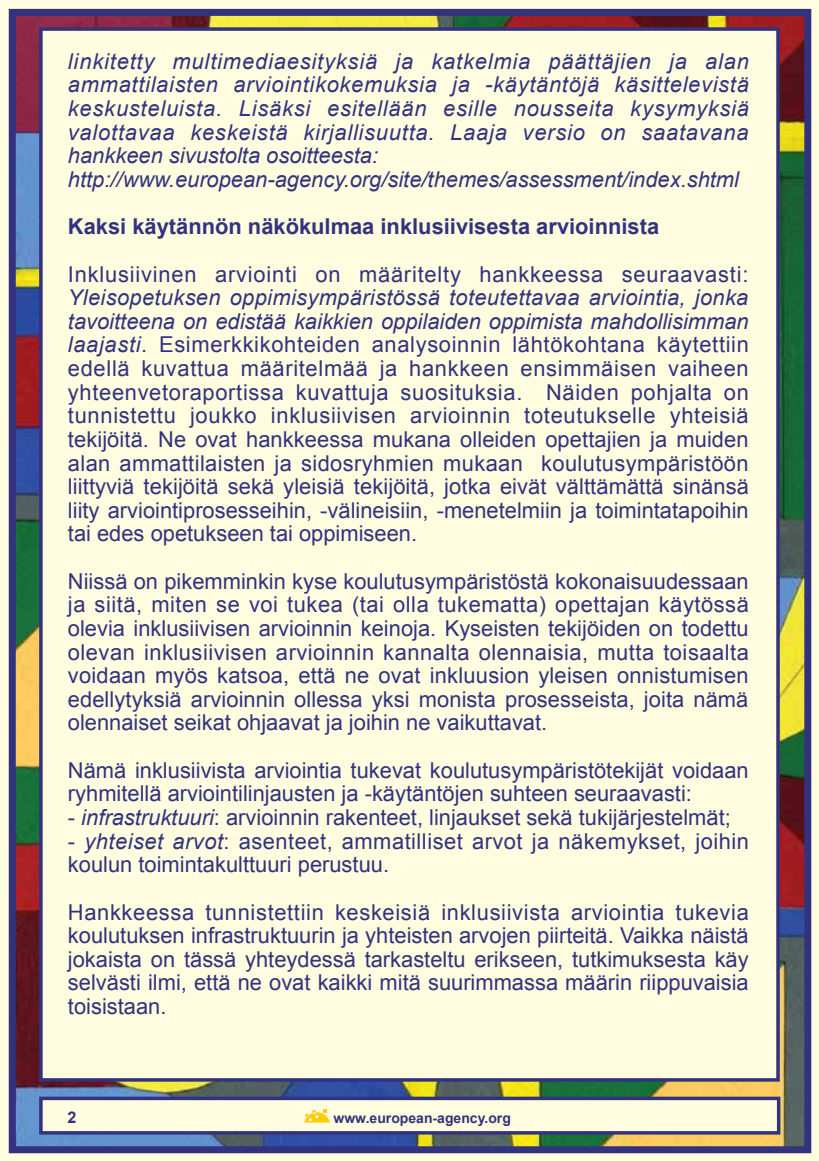
<style>
.page{position:relative;width:819px;height:1161px;background:#fff}
.page>*{position:absolute;margin:0;border:0;box-sizing:border-box;transform-origin:0 0}
.t1{font:21.88px/23.6px "Arial";color:#32327f;text-align:justify}
.t2{font:italic 21.88px/23.6px "Arial";letter-spacing:.035em;color:#32327f}
.t3{font:21.88px/23.6px "Arial";letter-spacing:.025em;color:#32327f}
.t4{font:21.88px "Arial";letter-spacing:.035em;color:#32327f}
.t5{font:700 21.88px "Arial";color:#32327f}
.t6{font:700 16.1px "Arial";color:#32327f}
.t7{font:700 14px "Arial";color:#32327f}
.s1{font-style:italic}
</style>
<div class="page">
<img style="left:17px;top:17px;width:786px;height:1128px">
<div style="left:0;top:0;width:819px;height:12px;background:#fffcdf"></div>
<div style="left:807px;top:0;width:12px;height:1161px;background:#fffcdf"></div>
<div style="left:0;top:1150px;width:819px;height:11px;background:#fffcdf"></div>
<div style="left:0;top:0;width:12px;height:1161px;background:#fffcdf"></div>
<div style="left:9px;top:9px;width:802px;height:1144px;border:7px solid #32327f"></div>
<div style="left:39px;top:27px;width:740px;height:1054px;background:#fffcdf;border:4px solid #32327f"></div>
<div style="left:39px;top:1096px;width:741px;height:38px;background:#fffcdf;border:4px solid #32327f"></div>
<svg style="left:304px;top:1109px;width:26px;height:13px"></svg>
<p class="t2" style="left:68px;top:50px;width:682px">linkitetty multimediaesityksiä ja katkelmia päättäjien ja alan ammattilaisten arviointikokemuksia ja -käytäntöjä käsittelevistä keskusteluista. Lisäksi esitellään esille nousseita kysymyksiä valottavaa keskeistä kirjallisuutta. Laaja versio on saatavana hankkeen sivustolta osoitteesta: http://www.european-agency.org/site/themes/assessment/index.shtml</p>
<p class="t5" style="left:68px;top:212px;width:592px">Kaksi käytännön näkökulmaa inklusiivisesta arvioinnista</p>
<p class="t4" style="left:68px;top:259px;width:682px">Inklusiivinen arviointi on määritelty hankkeessa seuraavasti:</p>
<p class="t1" style="left:68px;top:286px;width:682px"><span class="s1">Yleisopetuksen oppimisympäristössä toteutettavaa arviointia, jonka tavoitteena on edistää kaikkien oppilaiden oppimista mahdollisimman laajasti</span>. Esimerkkikohteiden analysoinnin lähtökohtana käytettiin edellä kuvattua määritelmää ja hankkeen ensimmäisen vaiheen yhteenvetoraportissa kuvattuja suosituksia. Näiden pohjalta on tunnistettu joukko inklusiivisen arvioinnin toteutukselle yhteisiä tekijöitä. Ne ovat hankkeessa mukana olleiden opettajien ja muiden alan ammattilaisten ja sidosryhmien mukaan koulutusympäristöön liittyviä tekijöitä sekä yleisiä tekijöitä, jotka eivät välttämättä sinänsä liity arviointiprosesseihin, -välineisiin, -menetelmiin ja toimintatapoihin tai edes opetukseen tai oppimiseen.</p>
<p class="t1" style="left:68px;top:569px;width:682px">Niissä on pikemminkin kyse koulutusympäristöstä kokonaisuudessaan ja siitä, miten se voi tukea (tai olla tukematta) opettajan käytössä olevia inklusiivisen arvioinnin keinoja. Kyseisten tekijöiden on todettu olevan inklusiivisen arvioinnin kannalta olennaisia, mutta toisaalta voidaan myös katsoa, että ne ovat inkluusion yleisen onnistumisen edellytyksiä arvioinnin ollessa yksi monista prosesseista, joita nämä olennaiset seikat ohjaavat ja joihin ne vaikuttavat.</p>
<p class="t1" style="left:68px;top:758px;width:682px">Nämä inklusiivista arviointia tukevat koulutusympäristötekijät voidaan ryhmitellä arviointilinjausten ja -käytäntöjen suhteen seuraavasti:</p>
<p class="t1" style="left:68px;top:806px;width:664px">- <span class="s1">infrastruktuuri</span>: arvioinnin rakenteet, linjaukset sekä tukijärjestelmät;</p>
<p class="t3" style="left:68px;top:829px;width:682px">- <span class="s1">yhteiset arvot</span>: asenteet, ammatilliset arvot ja näkemykset, joihin koulun toimintakulttuuri perustuu.</p>
<p class="t1" style="left:68px;top:900px;width:682px">Hankkeessa tunnistettiin keskeisiä inklusiivista arviointia tukevia koulutuksen infrastruktuurin ja yhteisten arvojen piirteitä. Vaikka näistä jokaista on tässä yhteydessä tarkasteltu erikseen, tutkimuksesta käy selvästi ilmi, että ne ovat kaikki mitä suurimmassa määrin riippuvaisia toisistaan.</p>
<p class="t6" style="left:67px;top:1106px;width:10px">2</p>
<p class="t7" style="left:333px;top:1108px;width:179px">www.european-agency.org</p>
</div>
